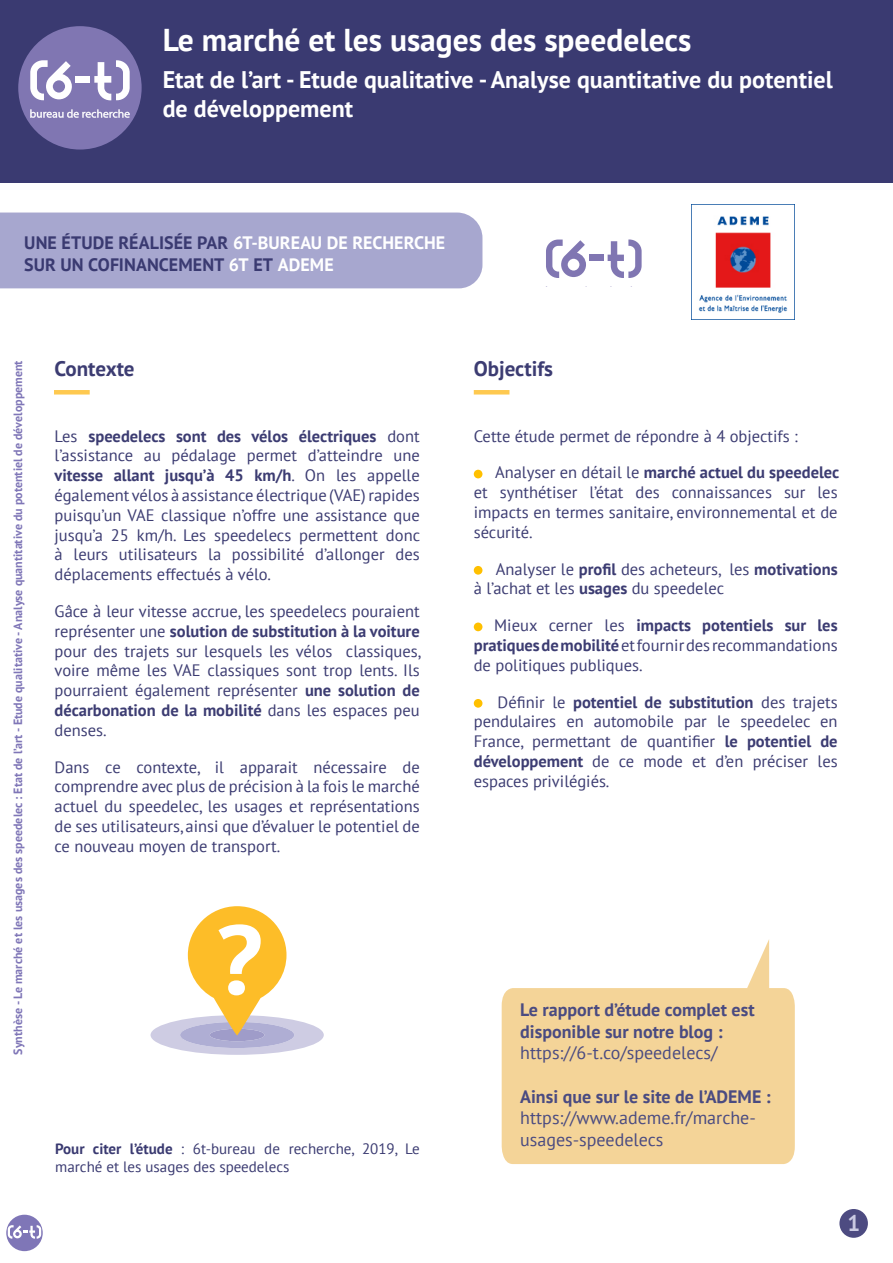
<style>
.page{position:relative;width:893px;height:1263px;background:#fff}
.page>*{position:absolute;margin:0;border:0;box-sizing:border-box;transform-origin:0 0}
.t1{font:700 97.95px "PT Sans";color:#fff;scale:1.06 1}
.t2{font:700 31.5px "PT Sans";color:#fff}
.t3{font:700 24px/28.8px "PT Sans";color:#fff}
.t4{font:700 22.5px "PT Sans";color:#cbcbe3}
.Titre{font:700 21px "PT Sans";color:#3c3c72}
.t5{font:700 18px/21.6px "PT Sans";color:#4a4b81}
.t6{font:18px/21.6px "PT Sans";color:#4a4b81}
.t7{font:700 18px/21.6px "PT Sans";letter-spacing:.005em;color:#3a3a71}
.Texte{font:16.5px/19.8px "PT Sans";color:#3c3c72;text-align:justify}
.t8{font:15px/18px "PT Sans";color:#3a3a71}
.t9{font:700 12px "PT Sans";color:#7f76b7}
.s1{color:#fff}
.s2{font-weight:700}
</style>
<div class="page">
<div style="left:0;top:0;width:893px;height:183px;background:#3a3a71"></div>
<div style="left:0;top:213px;width:482px;height:75px;background:#a7a7cf"></div>
<svg style="left:502px;top:940px;width:293px;height:224px;fill:#f4d498"></svg>
<div style="left:839px;top:1209px;width:29px;height:29px;background:#4d4b81;border-radius:50%"></div>
<div style="left:6px;top:1215px;width:37px;height:36px;background:#7f76b7;border-radius:50%"></div>
<svg style="left:8px;top:1225px;width:33px;height:14px"></svg>
<div style="left:474px;top:470px;width:8px;height:8px;background:#ffc000;border-radius:50%"></div>
<div style="left:474px;top:566px;width:8px;height:9px;background:#ffc000;border-radius:50%"></div>
<div style="left:474px;top:622px;width:8px;height:9px;background:#ffc000;border-radius:50%"></div>
<div style="left:474px;top:699px;width:8px;height:9px;background:#ffc000;border-radius:50%"></div>
<hr style="left:54px;top:390px;width:36px;height:4px;background:#fec950">
<hr style="left:474px;top:390px;width:35px;height:4px;background:#fec950">
<div style="left:18px;top:26px;width:124px;height:124px;background:#8076b2;border-radius:50%"></div>
<svg style="left:30px;top:109px;width:100px;height:9px"></svg>
<svg style="left:30px;top:60px;width:42px;height:40px"></svg>
<div style="left:75px;top:76px;width:15px;height:7px;background:#fff"></div>
<svg style="left:94px;top:60px;width:36px;height:40px"></svg>
<svg style="left:546px;top:239px;width:96px;height:39px"></svg>
<svg style="left:151px;top:906px;width:173px;height:149px"></svg>
<img style="left:691px;top:204px;width:104px;height:115px">
<p class="t2" style="left:163px;top:19px;width:530px">Le marché et les usages des speedelecs</p>
<p class="t3" style="left:163px;top:65px;width:672px">Etat de l’art - Etude qualitative - Analyse quantitative du potentiel de développement</p>
<p class="t7" style="left:24px;top:232px;width:422px">UNE ÉTUDE RÉALISÉE PAR <span class="s1">6T-BUREAU DE RECHERCHE<br></span>SUR UN COFINANCEMENT <span class="s1">6T</span> ET <span class="s1">ADEME</span></p>
<p class="t9" style="left:10px;top:1054px;width:696px;rotate:-90deg">Synthèse - Le marché et les usages des speedelec : Etat de l’art - Etude qualitative - Analyse quantitative du potentiel de développement</p>
<p class="Titre" style="left:55px;top:355px;width:82px">Contexte</p>
<p class="Texte" style="left:55px;top:425px;width:367px">Les <span class="s2">speedelecs sont des vélos électriques</span> dont l’assistance au pédalage permet d’atteindre une <span class="s2">vitesse allant jusqu’à 45 km/h</span>. On les appelle également vélos à assistance électrique (VAE) rapides puisqu’un VAE classique n’offre une assistance que jusqu’a 25 km/h. Les speedelecs permettent donc à leurs utilisateurs la possibilité d’allonger des déplacements effectués à vélo.</p>
<p class="Texte" style="left:55px;top:601px;width:368px">Gâce à leur vitesse accrue, les speedelecs pouraient représenter une <span class="s2">solution de substitution à la voiture </span>pour des trajets sur lesquels les vélos classiques, voire même les VAE classiques sont trop lents. Ils pourraient également représenter <span class="s2">une solution de décarbonation de la mobilité</span> dans les espaces peu denses.</p>
<p class="Texte" style="left:55px;top:756px;width:367px">Dans ce contexte, il apparait nécessaire de comprendre avec plus de précision à la fois le marché actuel du speedelec, les usages et représentations de ses utilisateurs, ainsi que d’évaluer le potentiel de ce nouveau moyen de transport.</p>
<h1 class="t1" style="left:216px;top:895px;width:46px">?</h1>
<p class="t8" style="left:55px;top:1140px;width:366px"><span class="s2">Pour citer l’étude</span> : 6t-bureau de recherche, 2019, Le marché et les usages des speedelecs</p>
<p class="Titre" style="left:474px;top:355px;width:81px">Objectifs</p>
<p class="Texte" style="left:474px;top:425px;width:326px">Cette étude permet de répondre à 4 objectifs :</p>
<p class="Texte" style="left:474px;top:462px;width:367px;text-indent:21px">Analyser en détail le <span class="s2">marché actuel du speedelec </span>et synthétiser l’état des connaissances sur les impacts en termes sanitaire, environnemental et de sécurité.</p>
<p class="Texte" style="left:474px;top:558px;width:365px;text-indent:22px">Analyser le <span class="s2">profil</span> des acheteurs, les <span class="s2">motivations </span>à l’achat et les <span class="s2">usages</span> du speedelec</p>
<p class="Texte" style="left:474px;top:615px;width:365px;text-indent:20px">Mieux cerner les <span class="s2">impacts potentiels sur les pratiques de mobilité</span> et fournir des recommandations de politiques publiques.</p>
<p class="Texte" style="left:474px;top:692px;width:365px;text-indent:24px">Définir le <span class="s2">potentiel de substitution</span> des trajets pendulaires en automobile par le speedelec en France, permettant de quantifier <span class="s2">le potentiel de développement</span> de ce mode et d’en préciser les espaces privilégiés.</p>
<p class="t5" style="left:520px;top:999px;width:236px">Le rapport d’étude complet est disponible sur notre blog :</p>
<p class="t6" style="left:520px;top:1042px;width:199px">https://6-t.co/speedelecs/</p>
<p class="t5" style="left:520px;top:1085px;width:252px">Ainsi que sur le site de l’ADEME :</p>
<p class="t6" style="left:520px;top:1107px;width:237px">https://www.ademe.fr/marche&shy;usages-speedelecs</p>
<h3 class="t4" style="left:847px;top:1208px;width:14px">1</h3>
</div>
